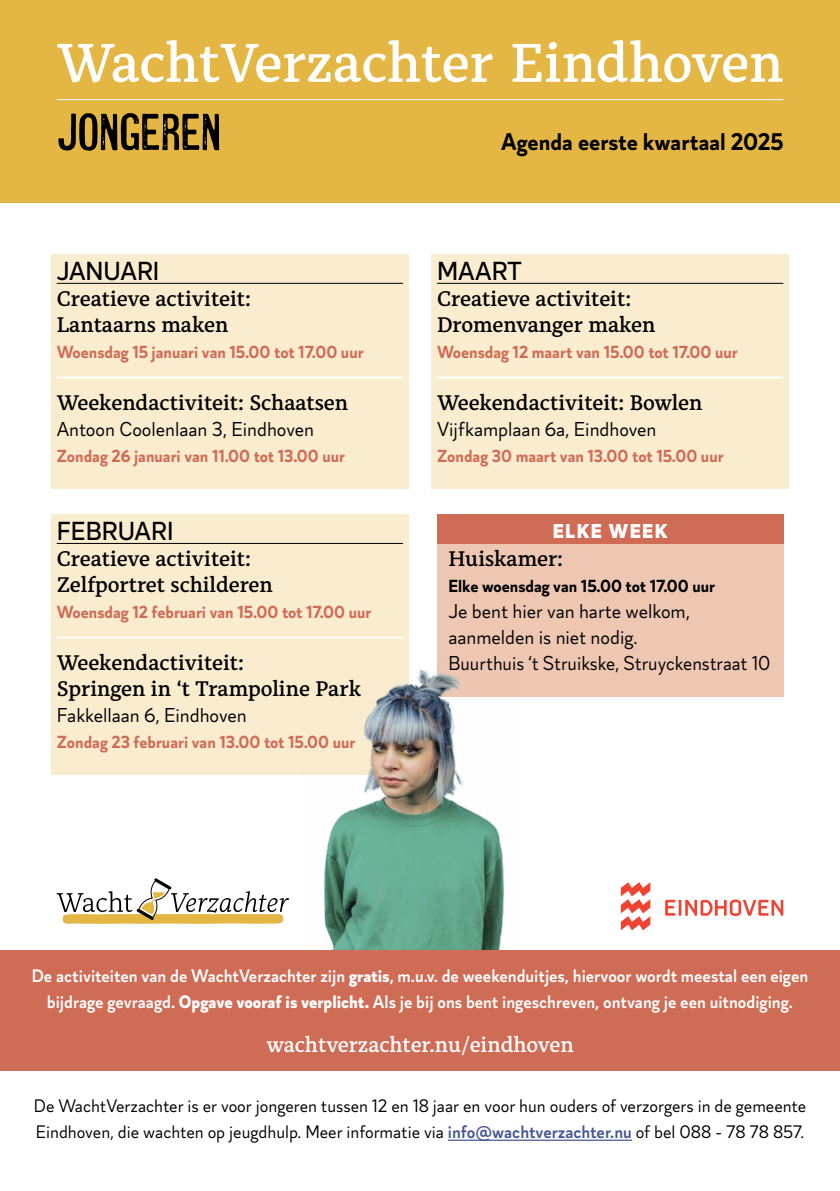
<style>
.page{position:relative;width:840px;height:1191px;background:#fff}
.page>*{position:absolute;margin:0;border:0;box-sizing:border-box;transform-origin:0 0}
.t1{font:600 54px "Alkes";color:#fff}
.t2{font:54px "Coldsmith Pro";color:#000}
.t3{font:500 26px "Magdelin";color:#000}
.t4{font:700 24px "Magdelin Alt";color:#000}
.t5{font:600 21px/26px "Alkes";color:#000}
.t6{font:600 21px "Alkes";color:#fff}
.t7{font:20px/26px "Magdelin";color:#000}
.t8{font:900 20px "Magdelin";letter-spacing:.07em;color:#fff}
.t9{font:600 18px/26px "Magdelin";color:#fff;text-align:center}
.t10{font:18px/26px "Magdelin";color:#000}
.t11{font:700 17.4px "Magdelin";color:#cf6c56}
.t12{font:700 17.4px "Magdelin";color:#000}
.s1{font-weight:800}
.s2{font-weight:600;color:#465792}
</style>
<div class="page">
<div style="left:437px;top:514px;width:345px;height:182px;background:#edc7b2"></div>
<div style="left:51px;top:254px;width:357px;height:234px;background:#f9eccf"></div>
<div style="left:51px;top:514px;width:357px;height:260px;background:#f9eccf"></div>
<div style="left:431px;top:254px;width:357px;height:234px;background:#f9eccf"></div>
<div style="left:0;top:0;width:839px;height:202px;background:#e4b745"></div>
<img style="left:302px;top:662px;width:217px;height:288px">
<div style="left:0;top:950px;width:839px;height:121px;background:#cf6c56"></div>
<div style="left:437px;top:514px;width:345px;height:30px;background:#cf6c56"></div>
<hr style="left:57px;top:283px;width:346px;height:1px;background:#000">
<hr style="left:57px;top:376px;width:346px;height:2px;background:#fff">
<hr style="left:57px;top:543px;width:346px;height:1px;background:#000">
<hr style="left:57px;top:636px;width:346px;height:2px;background:#fff">
<hr style="left:437px;top:283px;width:345px;height:1px;background:#000">
<hr style="left:437px;top:376px;width:345px;height:2px;background:#fff">
<svg style="left:57px;top:878px;width:232px;height:46px"></svg>
<svg style="left:620px;top:882px;width:162px;height:48px"></svg>
<hr style="left:447px;top:1139px;width:184px;height:1px;background:#465792">
<hr style="left:57px;top:99px;width:725px;height:1px;background:#fff">
<h1 class="t1" style="left:57px;top:27px;width:727px">WachtVerzachter Eindhoven</h1>
<h1 class="t2" style="left:57px;top:103px;width:166px">JONGEREN</h1>
<p class="t3" style="left:57px;top:256px;width:104px">JANUARI</p>
<p class="t5" style="left:57px;top:285px;width:196px">Creatieve activiteit:<br>Lantaarns maken</p>
<p class="t11" style="left:57px;top:342px;width:308px">Woensdag 15 januari van 15.00 tot 17.00 uur</p>
<p class="t5" style="left:57px;top:389px;width:292px">Weekendactiviteit: Schaatsen</p>
<p class="t7" style="left:57px;top:417px;width:259px">Antoon Coolenlaan 3, Eindhoven</p>
<p class="t11" style="left:57px;top:446px;width:290px">Zondag 26 januari van 11.00 tot 13.00 uur</p>
<p class="t3" style="left:57px;top:516px;width:118px">FEBRUARI</p>
<p class="t5" style="left:57px;top:545px;width:217px">Creatieve activiteit:<br>Zelfportret schilderen</p>
<p class="t11" style="left:57px;top:602px;width:316px">Woensdag 12 februari van 15.00 tot 17.00 uur</p>
<p class="t5" style="left:57px;top:649px;width:305px">Weekendactiviteit:<br>Springen in ‘t Trampoline Park</p>
<p class="t7" style="left:57px;top:703px;width:191px">Fakkellaan 6, Eindhoven</p>
<p class="t11" style="left:57px;top:732px;width:300px">Zondag 23 februari van 13.00 tot 15.00 uur</p>
<p class="t4" style="left:501px;top:128px;width:283px">Agenda eerste kwartaal 2025</p>
<p class="t3" style="left:437px;top:256px;width:87px">MAART</p>
<p class="t5" style="left:437px;top:285px;width:220px">Creatieve activiteit:<br>Dromenvanger maken</p>
<p class="t11" style="left:437px;top:342px;width:302px">Woensdag 12 maart van 15.00 tot 17.00 uur</p>
<p class="t5" style="left:437px;top:389px;width:267px">Weekendactiviteit: Bowlen</p>
<p class="t7" style="left:437px;top:417px;width:221px">Vijfkamplaan 6a, Eindhoven</p>
<p class="t11" style="left:437px;top:446px;width:288px">Zondag 30 maart van 13.00 tot 15.00 uur</p>
<p class="t8" style="left:552px;top:519px;width:116px">ELKE WEEK</p>
<p class="t5" style="left:448px;top:545px;width:116px">Huiskamer:</p>
<p class="t12" style="left:448px;top:576px;width:268px">Elke woensdag van 15.00 tot 17.00 uur</p>
<p class="t7" style="left:448px;top:599px;width:323px">Je bent hier van harte welkom, aanmelden is niet nodig.<br>Buurthuis ‘t Struikske, Struyckenstraat 10</p>
<p class="t9" style="left:32px;top:963px;width:777px">De activiteiten van de WachtVerzachter zijn <span class="s1">gratis</span>, m.u.v. de weekenduitjes, hiervoor wordt meestal een eigen bijdrage gevraagd. <span class="s1">Opgave vooraf is verplicht.</span> Als je bij ons bent ingeschreven, ontvang je een uitnodiging.</p>
<p class="t6" style="left:266px;top:1031px;width:308px">wachtverzachter.nu/eindhoven</p>
<p class="t10" style="left:34px;top:1093px;width:773px">De WachtVerzachter is er voor jongeren tussen 12 en 18 jaar en voor hun ouders of verzorgers in de gemeente<br>Eindhoven, die wachten op jeugdhulp. Meer informatie via <span class="s2">info@wachtverzachter.nu</span> of bel 088 - 78 78 857.</p>
</div>
